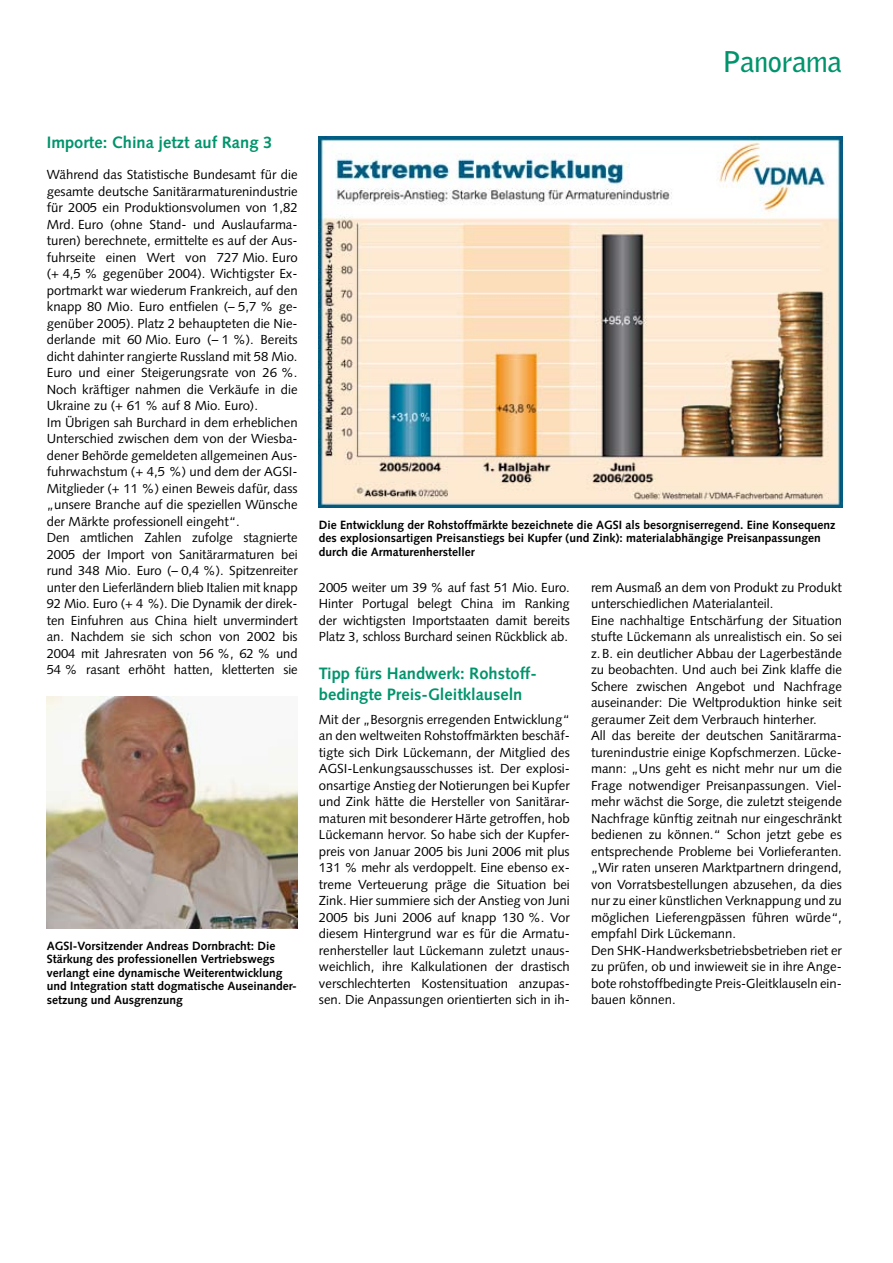
<style>
.page{position:relative;width:893px;height:1263px;background:#fff}
.page>*{position:absolute;margin:0;border:0;box-sizing:border-box;transform-origin:0 0}
.t1{font:700 28.5px "Bell Gothic Std";letter-spacing:-.015em;color:#00946c}
.t2{font:700 16.5px/21px "Syntax LT Std";color:#00946c}
.t3{font:13.2px/16.5px "Syntax LT Std";color:#000}
.t4{font:700 12px/13.5px "Syntax LT Std";color:#000}
</style>
<div class="page">
<img style="left:319px;top:136px;width:523px;height:371px">
<img style="left:47px;top:697px;width:251px;height:231px">
<h1 class="t1" style="left:722px;top:45px;width:121px">Panorama</h1>
<p class="t2" style="left:47px;top:132px;width:227px">Importe: China jetzt auf Rang 3</p>
<p class="t3" style="left:47px;top:166px;width:252px">Während das Statistische Bundesamt für die gesamte deutsche Sanitärarmaturenindustrie für 2005 ein Produktionsvolumen von 1,82<br>Mrd. Euro (ohne Stand- und Auslaufarma&shy;turen) berechnete, ermittelte es auf der Aus&shy;fuhrseite einen Wert von 727 Mio. Euro (+ 4,5 % gegenüber 2004). Wichtigster Ex&shy;portmarkt war wiederum Frankreich, auf den knapp 80 Mio. Euro entfielen (– 5,7 % ge&shy;genüber 2005). Platz 2 behaupteten die Nie&shy;derlande mit 60 Mio. Euro (– 1 %). Bereits dicht dahinter rangierte Russland mit 58 Mio.<br>Euro und einer Steigerungsrate von 26 %.<br>Noch kräftiger nahmen die Verkäufe in die Ukraine zu (+ 61 % auf 8 Mio. Euro).<br>Im Übrigen sah Burchard in dem erheblichen Unterschied zwischen dem von der Wiesba&shy;dener Behörde gemeldeten allgemeinen Aus&shy;fuhrwachstum (+ 4,5 %) und dem der AGSI-Mitglieder (+ 11 %) einen Beweis dafür, dass „unsere Branche auf die speziellen Wünsche der Märkte professionell eingeht“.<br>Den amtlichen Zahlen zufolge stagnierte 2005 der Import von Sanitärarmaturen bei rund 348 Mio. Euro (– 0,4 %). Spitzenreiter unter den Lieferländern blieb Italien mit knapp 92 Mio. Euro (+ 4 %). Die Dynamik der direk&shy;ten Einfuhren aus China hielt unvermindert an. Nachdem sie sich schon von 2002 bis 2004 mit Jahresraten von 56 %, 62 % und 54 % rasant erhöht hatten, kletterten sie</p>
<p class="t4" style="left:47px;top:939px;width:252px">AGSI-Vorsitzender Andreas Dornbracht: Die Stärkung des professionellen Vertriebswegs verlangt eine dynamische Weiterentwicklung und Integration statt dogmatische Auseinander&shy;setzung und Ausgrenzung</p>
<p class="t4" style="left:319px;top:518px;width:518px">Die Entwicklung der Rohstoffmärkte bezeichnete die AGSI als besorgniserregend. Eine Konsequenz des explosionsartigen Preisanstiegs bei Kupfer (und Zink): materialabhängige Preisanpassungen durch die Armaturenhersteller</p>
<p class="t3" style="left:319px;top:579px;width:252px;text-align:justify">2005 weiter um 39 % auf fast 51 Mio. Euro.<br>Hinter Portugal belegt China im Ranking der wichtigsten Importstaaten damit bereits Platz 3, schloss Burchard seinen Rückblick ab.</p>
<p class="t2" style="left:319px;top:662px;width:219px">Tipp fürs Handwerk: Rohstoff&shy;bedingte Preis-Gleitklauseln</p>
<p class="t3" style="left:319px;top:711px;width:252px;text-align:justify">Mit der „Besorgnis erregenden Entwicklung“ an den weltweiten Rohstoffmärkten beschäf&shy;tigte sich Dirk Lückemann, der Mitglied des AGSI-Lenkungsausschusses ist. Der explosi&shy;onsartige Anstieg der Notierungen bei Kupfer und Zink hätte die Hersteller von Sanitärar&shy;maturen mit besonderer Härte getroffen, hob Lückemann hervor. So habe sich der Kupfer&shy;preis von Januar 2005 bis Juni 2006 mit plus 131 % mehr als verdoppelt. Eine ebenso ex&shy;treme Verteuerung präge die Situation bei Zink. Hier summiere sich der Anstieg von Juni 2005 bis Juni 2006 auf knapp 130 %. Vor diesem Hintergrund war es für die Armatu&shy;renhersteller laut Lückemann zuletzt unaus&shy;weichlich, ihre Kalkulationen der drastisch verschlechterten Kostensituation anzupas&shy;sen. Die Anpassungen orientierten sich in ih-</p>
<p class="t3" style="left:591px;top:579px;width:252px">rem Ausmaß an dem von Produkt zu Produkt unterschiedlichen Materialanteil.<br>Eine nachhaltige Entschärfung der Situation stufte Lückemann als unrealistisch ein. So sei z.B. ein deutlicher Abbau der Lagerbestände zu beobachten. Und auch bei Zink klaffe die Schere zwischen Angebot und Nachfrage auseinander: Die Weltproduktion hinke seit geraumer Zeit dem Verbrauch hinterher.<br>All das bereite der deutschen Sanitärarma&shy;turenindustrie einige Kopfschmerzen. Lücke&shy;mann: „Uns geht es nicht mehr nur um die Frage notwendiger Preisanpassungen. Viel&shy;mehr wächst die Sorge, die zuletzt steigende Nachfrage künftig zeitnah nur eingeschränkt bedienen zu können.“ Schon jetzt gebe es entsprechende Probleme bei Vorlieferanten. „Wir raten unseren Marktpartnern dringend, von Vorratsbestellungen abzusehen, da dies nur zu einer künstlichen Verknappung und zu möglichen Lieferengpässen führen würde“, empfahl Dirk Lückemann.<br>Den SHK-Handwerksbetriebsbetrieben riet er zu prüfen, ob und inwieweit sie in ihre Ange&shy;bote rohstoffbedingte Preis-Gleitklauseln ein&shy;bauen können.</p>
</div>
